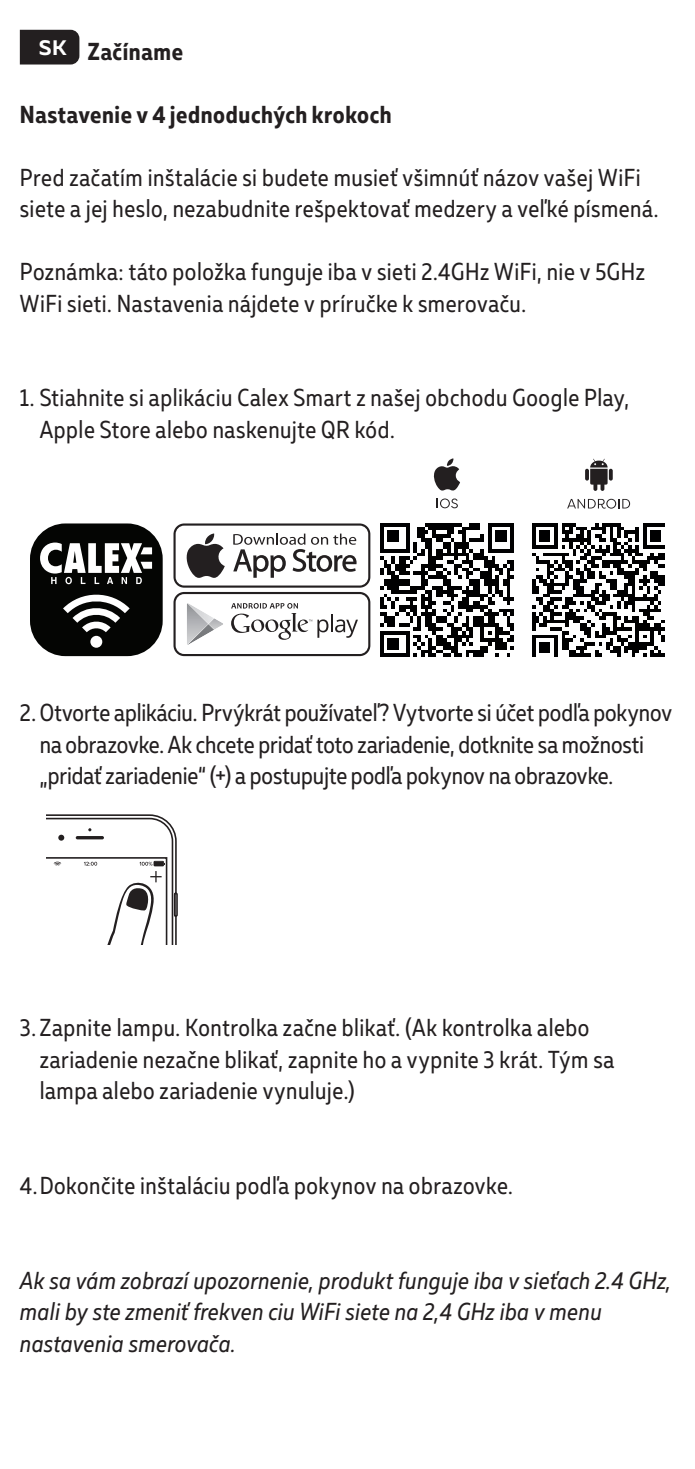
<style>
.page{position:relative;width:695px;height:1469px;background:#fff}
.page>*{position:absolute;margin:0;border:0;box-sizing:border-box;transform-origin:0 0}
.t1{font:24.5px/31.5px "Muller Narrow";letter-spacing:.02em;color:#231f20}
.t2{font:24.5px/31.5px "Muller Narrow";color:#231f20}
.t3{font:italic 24.5px/31.5px "Muller Narrow";letter-spacing:.015em;color:#231f20}
.t4{font:700 24.5px "Muller Narrow";letter-spacing:.025em;color:#231f20}
</style>
<div class="page">
<div style="left:20px;top:30px;width:59px;height:34px;background:#231f20"></div>
<svg style="left:47px;top:814px;width:131px;height:130px"></svg>
<svg style="left:173px;top:523px;width:197px;height:64px"></svg>
<div style="left:176px;top:525px;width:192px;height:60px;background:#fff;border-radius:9px"></div>
<svg style="left:186px;top:533px;width:39px;height:45px"></svg>
<svg style="left:233px;top:533px;width:123px;height:45px"></svg>
<svg style="left:173px;top:592px;width:197px;height:64px"></svg>
<div style="left:176px;top:594px;width:192px;height:60px;background:#fff;border-radius:9px"></div>
<svg style="left:187px;top:603px;width:36px;height:42px"></svg>
<svg style="left:231px;top:603px;width:127px;height:37px"></svg>
<img style="left:380px;top:523px;width:133px;height:133px">
<img style="left:532px;top:523px;width:133px;height:133px">
<svg style="left:433px;top:458px;width:27px;height:32px"></svg>
<svg style="left:440px;top:498px;width:10px;height:10px"></svg>
<div style="left:441px;top:499px;width:7px;height:8px;background:#fff;border-radius:50%"></div>
<svg style="left:451px;top:498px;width:7px;height:10px"></svg>
<svg style="left:585px;top:459px;width:27px;height:32px"></svg>
<svg style="left:567px;top:499px;width:38px;height:9px"></svg>
<svg style="left:606px;top:499px;width:10px;height:9px"></svg>
<div style="left:607px;top:500px;width:8px;height:7px;background:#fff;border-radius:50%"></div>
<svg style="left:618px;top:499px;width:12px;height:9px"></svg>
<div style="left:30px;top:523px;width:133px;height:133px;background:#040503;border-radius:35px"></div>
<svg style="left:40px;top:542px;width:112px;height:42px"></svg>
<svg style="left:63px;top:594px;width:67px;height:38px"></svg>
<div style="left:90px;top:636px;width:12px;height:11px;background:#fff;border-radius:50%"></div>
<p class="t4" style="left:39px;top:37px;width:146px"><sup>SK</sup> Začíname</p>
<p class="t4" style="left:20px;top:100px;width:373px">Nastavenie v 4 jednoduchých krokoch</p>
<p class="t1" style="left:20px;top:161px;width:640px">Pred začatím inštalácie si budete musieť všimnúť názov vašej WiFi siete a jej heslo, nezabudnite rešpektovať medzery a veľké písmená.</p>
<p class="t1" style="left:20px;top:255px;width:626px">Poznámka: táto položka funguje iba v sieti 2.4GHz WiFi, nie v 5GHz<br>WiFi sieti. Nastavenia nájdete v príručke k smerovaču.</p>
<p class="t1" style="left:40px;top:381px;width:590px;text-indent:-20px">1. Stiahnite si aplikáciu Calex Smart z našej obchodu Google Play,<br>Apple Store alebo naskenujte QR kód.</p>
<p class="t2" style="left:40px;top:696px;width:633px;text-indent:-20px">2. Otvorte aplikáciu. Prvýkrát používateľ? Vytvorte si účet podľa pokynov na obrazovke. Ak chcete pridať toto zariadenie, dotknite sa možnosti „pridať zariadenie“ (+) a postupujte podľa pokynov na obrazovke.</p>
<p class="t1" style="left:40px;top:1011px;width:576px;text-indent:-20px">3. Zapnite lampu. Kontrolka začne blikať. (Ak kontrolka alebo zariadenie nezačne blikať, zapnite ho a vypnite 3 krát. Tým sa lampa alebo zariadenie vynuluje.)</p>
<p class="t1" style="left:20px;top:1169px;width:494px">4. Dokončite inštaláciu podľa pokynov na obrazovke.</p>
<p class="t3" style="left:20px;top:1266px;width:652px">Ak sa vám zobrazí upozornenie, produkt funguje iba v sieťach 2.4 GHz, mali by ste zmeniť frekven ciu WiFi siete na 2,4 GHz iba v menu nastavenia smerovača.</p>
</div>
